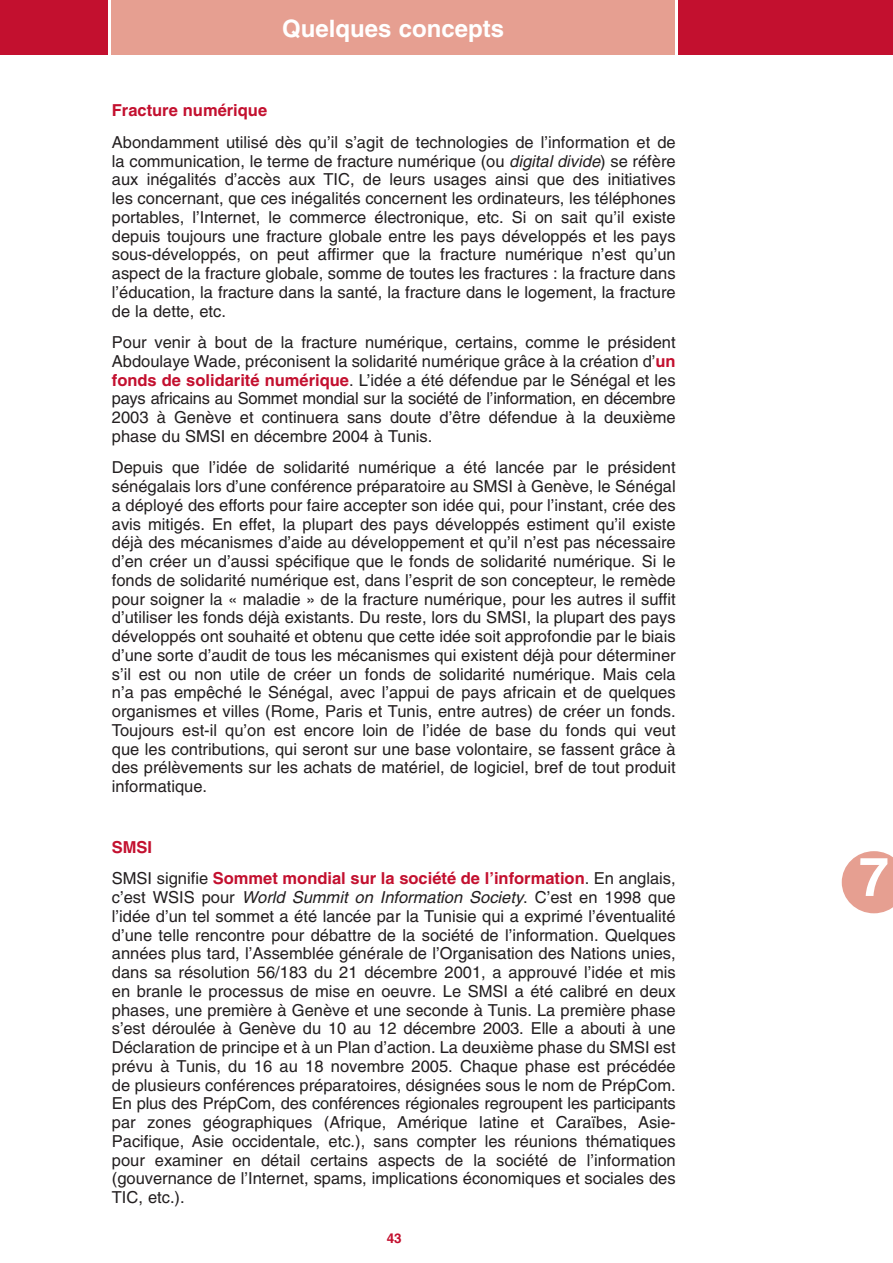
<style>
.page{position:relative;width:893px;height:1263px;background:#fff}
.page>*{position:absolute;margin:0;border:0;box-sizing:border-box;transform-origin:0 0}
.t1{font:700 54px "Helvetica";color:#fff}
.t2{font:700 24px "Helvetica";color:#fff}
.t3{font:16.5px/18.8px "Helvetica";color:#231f20;text-align:justify}
.t4{font:700 16.5px/31.5px "Helvetica";color:#c3102f}
.t5{font:700 13.5px "Helvetica";color:#c3102f}
.s1{font-style:italic}
.s2{font-weight:700;color:#c3102f}
.s3{font-weight:400;color:#231f20}
</style>
<div class="page">
<svg style="left:842px;top:851px;width:51px;height:62px;background:#e9ada1"></svg>
<div style="left:109px;top:1px;width:568px;height:54px;background:#e69f91"></div>
<div style="left:0;top:1px;width:109px;height:54px;background:#c3102f"></div>
<div style="left:677px;top:1px;width:216px;height:54px;background:#c3102f"></div>
<hr style="left:108px;top:1px;width:2px;height:54px;background:#fff">
<hr style="left:676px;top:1px;width:2px;height:54px;background:#fff">
<h2 class="t2" style="left:282px;top:20px;width:224px">Quelques concepts</h2>
<p class="t4" style="left:112px;top:96px;width:157px">Fracture numérique</p>
<p class="t3" style="left:112px;top:134px;width:565px">Abondamment utilisé dès qu’il s’agit de technologies de l’information et de la communication, le terme de fracture numérique (ou <span class="s1">digital divide</span>) se réfère aux inégalités d’accès aux TIC, de leurs usages ainsi que des initiatives les concernant, que ces inégalités concernent les ordinateurs, les téléphones portables, l’Internet, le commerce électronique, etc. Si on sait qu’il existe depuis toujours une fracture globale entre les pays développés et les pays sous-développés, on peut affirmer que la fracture numérique n’est qu’un aspect de la fracture globale, somme de toutes les fractures : la fracture dans l’éducation, la fracture dans la santé, la fracture dans le logement, la fracture de la dette, etc.</p>
<p class="t3" style="left:112px;top:334px;width:565px">Pour venir à bout de la fracture numérique, certains, comme le président Abdoulaye Wade, préconisent la solidarité numérique grâce à la création d’<span class="s2">un fonds de solidarité numérique</span>. L’idée a été défendue par le Sénégal et les pays africains au Sommet mondial sur la société de l’information, en décembre 2003 à Genève et continuera sans doute d’être défendue à la deuxième phase du SMSI en décembre 2004 à Tunis.</p>
<p class="t3" style="left:112px;top:460px;width:565px">Depuis que l’idée de solidarité numérique a été lancée par le président sénégalais lors d’une conférence préparatoire au SMSI à Genève, le Sénégal a déployé des efforts pour faire accepter son idée qui, pour l’instant, crée des avis mitigés. En effet, la plupart des pays développés estiment qu’il existe déjà des mécanismes d’aide au développement et qu’il n’est pas nécessaire d’en créer un d’aussi spécifique que le fonds de solidarité numérique. Si le fonds de solidarité numérique est, dans l’esprit de son concepteur, le remède pour soigner la « maladie » de la fracture numérique, pour les autres il suffit d’utiliser les fonds déjà existants. Du reste, lors du SMSI, la plupart des pays développés ont souhaité et obtenu que cette idée soit approfondie par le biais d’une sorte d’audit de tous les mécanismes qui existent déjà pour déterminer s’il est ou non utile de créer un fonds de solidarité numérique. Mais cela n’a pas empêché le Sénégal, avec l’appui de pays africain et de quelques organismes et villes (Rome, Paris et Tunis, entre autres) de créer un fonds.<br>Toujours est-il qu’on est encore loin de l’idée de base du fonds qui veut que les contributions, qui seront sur une base volontaire, se fassent grâce à des prélèvements sur les achats de matériel, de logiciel, bref de tout produit informatique.</p>
<p class="t4" style="left:112px;top:833px;width:565px">SMSI<br><span class="s3">SMSI signifie</span> Sommet mondial sur la société de l’information<span class="s3">. En anglais,</span></p>
<p class="t3" style="left:112px;top:889px;width:565px">c ’ e s t W S I S p o u r <span class="s1">World Summit on Information Society</span>. C ’ e s t e n 1 9 9 8 q u e l’idée d’un tel sommet a été lancée par la Tunisie qui a exprimé l’éventualité d’une telle rencontre pour débattre de la société de l’information. Quelques années plus tard, l’Assemblée générale de l’Organisation des Nations unies, dans sa résolution 56/183 du 21 décembre 2001, a approuvé l’idée et mis en branle le processus de mise en oeuvre. Le SMSI a été calibré en deux phases, une première à Genève et une seconde à Tunis. La première phase s’est déroulée à Genève du 10 au 12 décembre 2003. Elle a abouti à une Déclaration de principe et à un Plan d’action. La deuxième phase du SMSI est prévu à Tunis, du 16 au 18 novembre 2005. Chaque phase est précédée de plusieurs conférences préparatoires, désignées sous le nom de PrépCom.<br>En plus des PrépCom, des conférences régionales regroupent les participants par zones géographiques (Afrique, Amérique latine et Caraïbes, Asie-Pacifique, Asie occidentale, etc.), sans compter les réunions thématiques pour examiner en détail certains aspects de la société de l’information (gouvernance de l’Internet, spams, implications économiques et sociales des TIC, etc.).</p>
<p class="t5" style="left:387px;top:1233px;width:17px">43</p>
<h1 class="t1" style="left:859px;top:857px;width:32px">7</h1>
</div>
